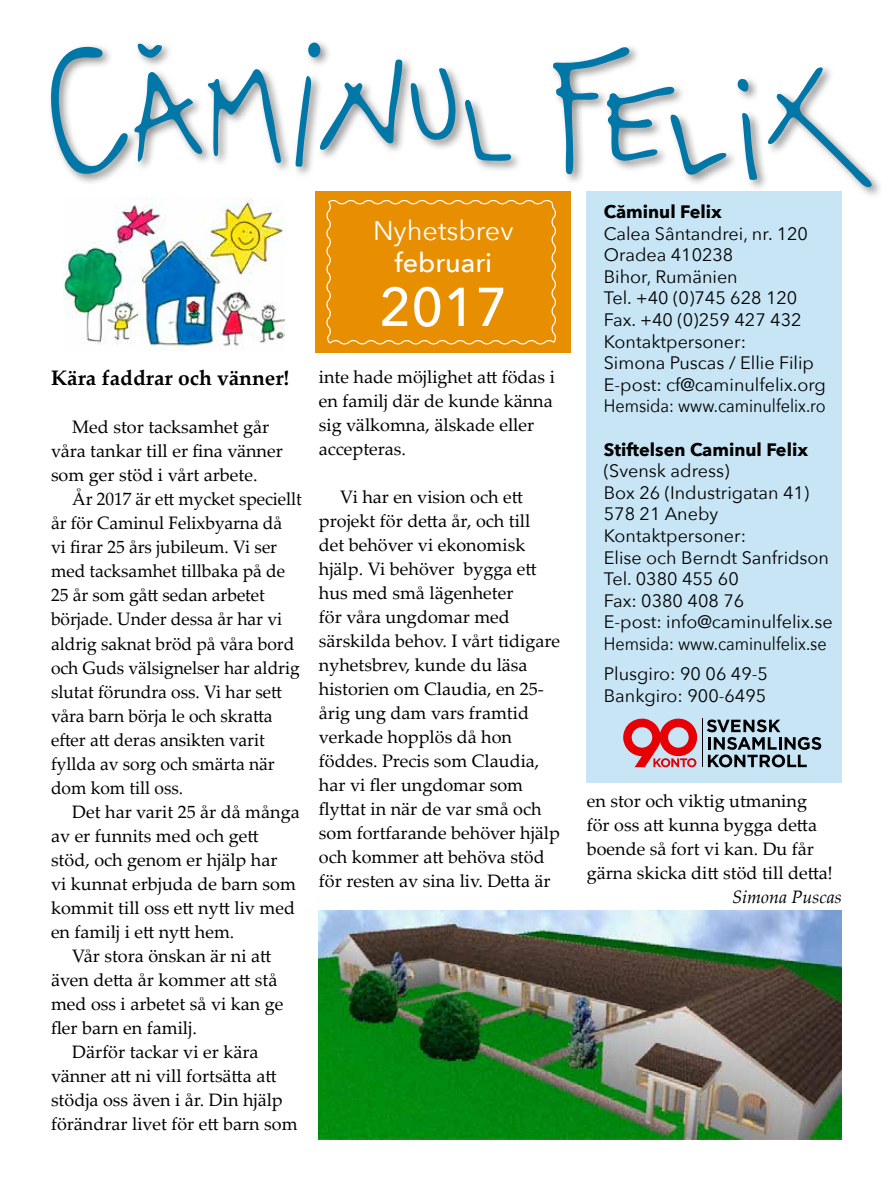
<style>
.page{position:relative;width:893px;height:1191px;background:#fff}
.page>*{position:absolute;margin:0;border:0;box-sizing:border-box;transform-origin:0 0}
.t1{font:500 54px "Avenir Next";color:#fff}
.t2{font:27px "Avenir Next";color:#fff}
.t3{font:500 27px "Avenir Next";color:#fff}
.t4{font:700 21px "Palatino Linotype";color:#000}
.t5{font:18px/24px "Palatino Linotype";color:#000}
.t6{font:18px/21.6px "Avenir Next";color:#000}
.t7{font:700 18px "Avenir Next";color:#000}
.t8{font:italic 18px "Palatino Linotype";color:#000}
</style>
<div class="page">
<img style="left:64px;top:199px;width:221px;height:152px">
<div style="left:316px;top:191px;width:255px;height:162px;background:#e78f00"></div>
<svg style="left:326px;top:200px;width:230px;height:145px"></svg>
<div style="left:587px;top:191px;width:255px;height:591px;background:#c7e5f5"></div>
<svg style="left:623px;top:718px;width:75px;height:49px"></svg>
<hr style="left:702px;top:718px;width:1px;height:49px;background:#000">
<svg style="left:707px;top:719px;width:114px;height:48px"></svg>
<div style="left:47px;top:39px;width:836px;height:160px;background:#000;opacity:.45"></div>
<svg style="left:766px;top:66px;width:109px;height:124px"></svg>
<svg style="left:736px;top:76px;width:14px;height:16px"></svg>
<svg style="left:741px;top:113px;width:16px;height:67px"></svg>
<svg style="left:553px;top:46px;width:174px;height:130px"></svg>
<svg style="left:319px;top:59px;width:84px;height:93px"></svg>
<svg style="left:410px;top:67px;width:47px;height:76px"></svg>
<svg style="left:47px;top:43px;width:235px;height:132px"></svg>
<svg style="left:465px;top:99px;width:46px;height:62px"></svg>
<svg style="left:295px;top:75px;width:17px;height:92px"></svg>
<div style="left:308px;top:43px;width:12px;height:14px;background:#0077a7;border-radius:50%"></div>
<img style="left:319px;top:910px;width:523px;height:229px">
<p class="t4" style="left:51px;top:363px;width:240px">Kära faddrar och vänner!</p>
<p class="t5" style="left:51px;top:414px;width:233px;text-indent:21px">Med stor tacksamhet går våra tankar till er fina vänner som ger stöd i vårt arbete.</p>
<p class="t5" style="left:51px;top:486px;width:252px;text-indent:21px">År 2017 är ett mycket speciellt år för Caminul Felixbyarna då<br>vi firar 25 års jubileum. Vi ser med tacksamhet tillbaka på de<br>25 år som gått sedan arbetet började. Under dessa år har vi aldrig saknat bröd på våra bord och Guds välsignelser har aldrig slutat förundra oss. Vi har sett våra barn börja le och skratta efter att deras ansikten varit fyllda av sorg och smärta när dom kom till oss.</p>
<p class="t5" style="left:72px;top:798px;width:229px">Det har varit 25 år då många</p>
<p class="t5" style="left:51px;top:822px;width:209px">av er funnits med och gett</p>
<p class="t5" style="left:51px;top:846px;width:228px">stöd, och genom er hjälp har</p>
<p class="t5" style="left:51px;top:870px;width:246px">vi kunnat erbjuda de barn som</p>
<p class="t5" style="left:51px;top:894px;width:246px">kommit till oss ett nytt liv med</p>
<p class="t5" style="left:51px;top:918px;width:185px">en familj i ett nytt hem.</p>
<p class="t5" style="left:72px;top:942px;width:201px">Vår stora önskan är ni att</p>
<p class="t5" style="left:51px;top:966px;width:228px">även detta år kommer att stå</p>
<p class="t5" style="left:51px;top:990px;width:234px">med oss i arbetet så vi kan ge</p>
<p class="t5" style="left:51px;top:1014px;width:147px">fler barn en familj.</p>
<p class="t5" style="left:72px;top:1038px;width:188px">Därför tackar vi er kära</p>
<p class="t5" style="left:51px;top:1062px;width:227px">vänner att ni vill fortsätta att</p>
<p class="t5" style="left:51px;top:1086px;width:233px">stödja oss även i år. Din hjälp</p>
<p class="t5" style="left:51px;top:1110px;width:248px">förändrar livet för ett barn som</p>
<h2 class="t2" style="left:373px;top:207px;width:142px">Nyhetsbrev</h2>
<h2 class="t3" style="left:394px;top:239px;width:99px">februari</h2>
<h1 class="t1" style="left:379px;top:261px;width:130px">2017</h1>
<p class="t5" style="left:319px;top:364px;width:238px">inte hade möjlighet att födas i en familj där de kunde känna sig välkomna, älskade eller accepteras.</p>
<p class="t5" style="left:319px;top:484px;width:243px;text-indent:21px">Vi har en vision och ett projekt för detta år, och till det behöver vi ekonomisk hjälp. Vi behöver bygga ett hus med små lägenheter<br>för våra ungdomar med särskilda behov. I vårt tidigare nyhetsbrev, kunde du läsa historien om Claudia, en 25- årig ung dam vars framtid verkade hopplös då hon föddes. Precis som Claudia, har vi fler ungdomar som flyttat in när de var små och som fortfarande behöver hjälp och kommer att behöva stöd för resten av sina liv. Detta är</p>
<p class="t7" style="left:604px;top:196px;width:119px">Căminul Felix</p>
<p class="t6" style="left:604px;top:222px;width:224px">Calea Sântandrei, nr. 120<br>Oradea 410238<br>Bihor, Rumänien<br>Tel. +40 (0)745 628 120<br>Fax. +40 (0)259 427 432<br>Kontaktpersoner:<br>Simona Puscas / Ellie Filip<br>E-post: cf@caminulfelix.org<br>Hemsida: www.caminulfelix.ro</p>
<p class="t7" style="left:604px;top:434px;width:206px">Stiftelsen Caminul Felix</p>
<p class="t6" style="left:604px;top:459px;width:230px">(Svensk adress)<br>Box 26 (Industrigatan 41)<br>578 21 Aneby<br>Kontaktpersoner:<br>Elise och Berndt Sanfridson<br>Tel. 0380 455 60<br>Fax: 0380 408 76<br>E-post: info@caminulfelix.se<br>Hemsida: www.caminulfelix.se</p>
<p class="t6" style="left:604px;top:662px;width:166px">Plusgiro: 90 06 49-5<br>Bankgiro: 900-6495</p>
<p class="t5" style="left:587px;top:788px;width:248px">en stor och viktig utmaning för oss att kunna bygga detta boende så fort vi kan. Du får gärna skicka ditt stöd till detta!</p>
<p class="t8" style="left:732px;top:884px;width:111px">Simona Puscas</p>
</div>
